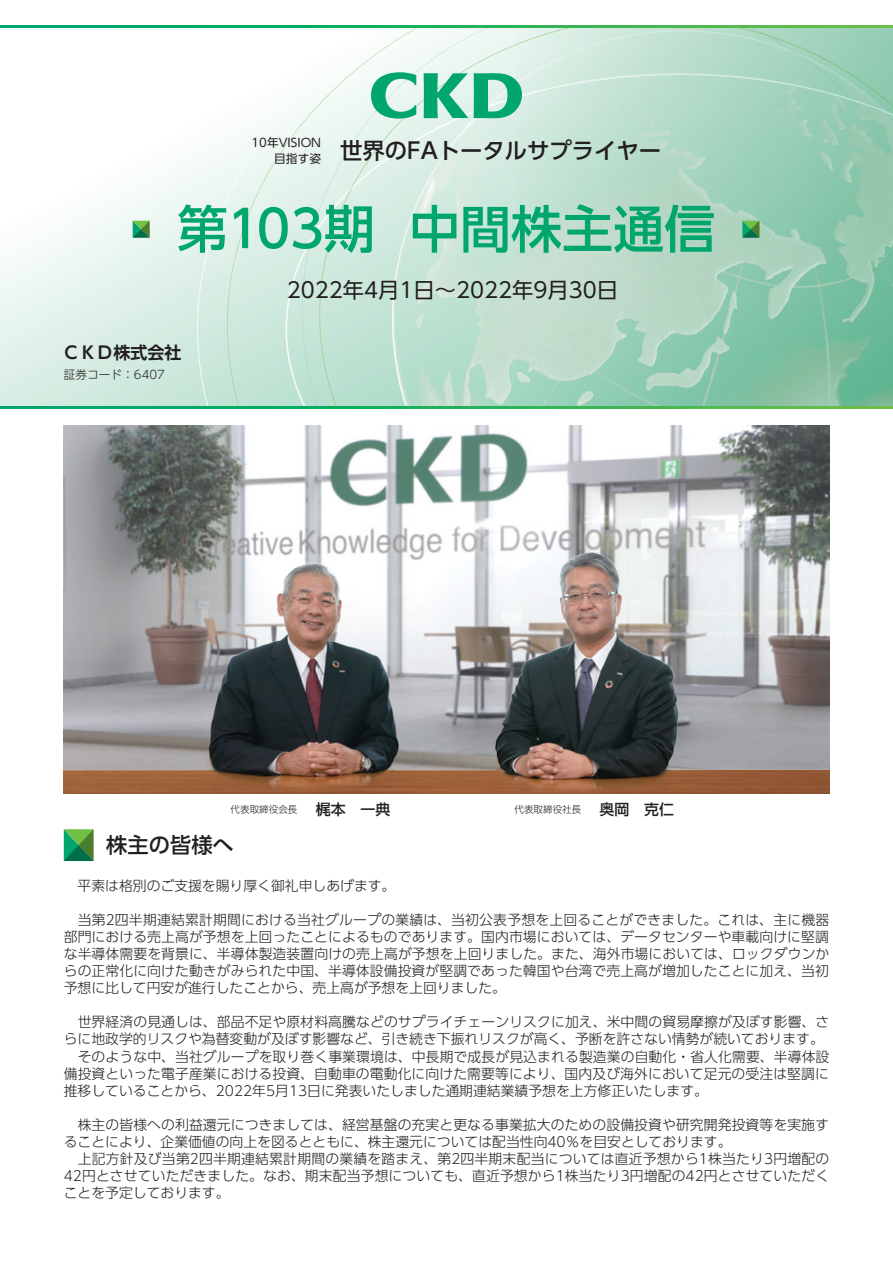
<style>
.page{position:relative;width:893px;height:1263px;background:#fff}
.page>*{position:absolute;margin:0;border:0;box-sizing:border-box;transform-origin:0 0}
.t1{font:500 51px "UD Shin Go Pro";color:#00a66e}
.t2{font:500 22.35px "UD Shin Go Pro";color:#231f20}
.t3{font:21.3px "UD Shin Go Pro";color:#231f20}
.t4{font:500 21.3px "UD Shin Go Pro";color:#231f20}
.t5{font:700 16.95px "UD Shin Go Pro De";color:#231f20}
.t6{font:300 13.8px/17px "UD Shin Go Pro";letter-spacing:.005em;color:#231f20}
.t7{font:11.7px/15.9px "UD Shin Go Pro";color:#231f20;text-align:right}
.t8{font:300 11.7px "UD Shin Go Pro";color:#231f20}
.t9{font:300 9.6px "UD Shin Go Pro";color:#231f20}
.s1{font-weight:500;font-size:14.85px}
</style>
<div class="page">
<img style="left:64px;top:425px;width:765px;height:106px">
<div style="left:0;top:26px;width:893px;height:382px;background:linear-gradient(to bottom,#fff,#d4ebe1)"></div>
<svg style="left:197px;top:28px;width:175px;height:378px"></svg>
<svg style="left:372px;top:28px;width:521px;height:378px;background:#b1d8c6"></svg>
<svg style="left:371px;top:72px;width:45px;height:47px;background:#80d1b5"></svg>
<svg style="left:424px;top:73px;width:98px;height:45px;background:#5cc4a0"></svg>
<svg style="left:0;top:406px;width:893px;height:2px;background:#26b159"></svg>
<svg style="left:0;top:26px;width:893px;height:2px;background:#26b159"></svg>
<svg style="left:64px;top:829px;width:30px;height:32px"></svg>
<svg style="left:133px;top:221px;width:17px;height:17px"></svg>
<svg style="left:742px;top:221px;width:17px;height:17px"></svg>
<img style="left:64px;top:531px;width:765px;height:263px">
<p class="t7" style="left:252px;top:134px;width:71px">10年VISION目指す姿</p>
<h1 class="t1" style="left:177px;top:187px;width:540px">第103期 中間株主通信</h1>
<h3 class="t3" style="left:287px;top:272px;width:333px">2022年4月1日～2022年9月30日</h3>
<h2 class="t2" style="left:340px;top:132px;width:323px">世界のFAトータルサプライヤー</h2>
<p class="t5" style="left:63px;top:339px;width:121px">ＣＫＤ株式会社</p>
<p class="t8" style="left:64px;top:365px;width:103px">証券コード：6407</p>
<p class="t9" style="left:231px;top:802px;width:161px">代表取締役会長 <span class="s1">梶本　一典</span></p>
<p class="t9" style="left:514px;top:802px;width:161px">代表取締役社長 <span class="s1">奥岡　克仁</span></p>
<h3 class="t4" style="left:106px;top:827px;width:129px">株主の皆様へ</h3>
<p class="t6" style="left:64px;top:877px;width:333px">　平素は格別のご支援を賜り厚く御礼申しあげます。</p>
<p class="t6" style="left:64px;top:911px;width:767px;text-align:justify">　当第2四半期連結累計期間における当社グループの業績は、当初公表予想を上回ることができました。これは、主に機器部門における売上高が予想を上回ったことによるものであります。国内市場においては、データセンターや車載向けに堅調な半導体需要を背景に、半導体製造装置向けの売上高が予想を上回りました。また、海外市場においては、ロックダウンからの正常化に向けた動きがみられた中国、半導体設備投資が堅調であった韓国や台湾で売上高が増加したことに加え、当初予想に比して円安が進行したことから、売上高が予想を上回りました。</p>
<p class="t6" style="left:64px;top:1013px;width:767px">　世界経済の見通しは、部品不足や原材料高騰などのサプライチェーンリスクに加え、米中間の貿易摩擦が及ぼす影響、さらに地政学的リスクや為替変動が及ぼす影響など、引き続き下振れリスクが高く、予断を許さない情勢が続いております。　そのような中、当社グループを取り巻く事業環境は、中長期で成長が見込まれる製造業の自動化・省人化需要、半導体設備投資といった電子産業における投資、自動車の電動化に向けた需要等により、国内及び海外において足元の受注は堅調に推移していることから、2022年5月13日に発表いたしました通期連結業績予想を上方修正いたします。</p>
<p class="t6" style="left:64px;top:1115px;width:767px">　株主の皆様への利益還元につきましては、経営基盤の充実と更なる事業拡大のための設備投資や研究開発投資等を実施することにより、企業価値の向上を図るとともに、株主還元については配当性向40％を目安としております。<br>　上記方針及び当第2四半期連結累計期間の業績を踏まえ、第2四半期末配当については直近予想から1株当たり3円増配の42円とさせていただきました。なお、期末配当予想についても、直近予想から1株当たり3円増配の42円とさせていただくことを予定しております。</p>
</div>
